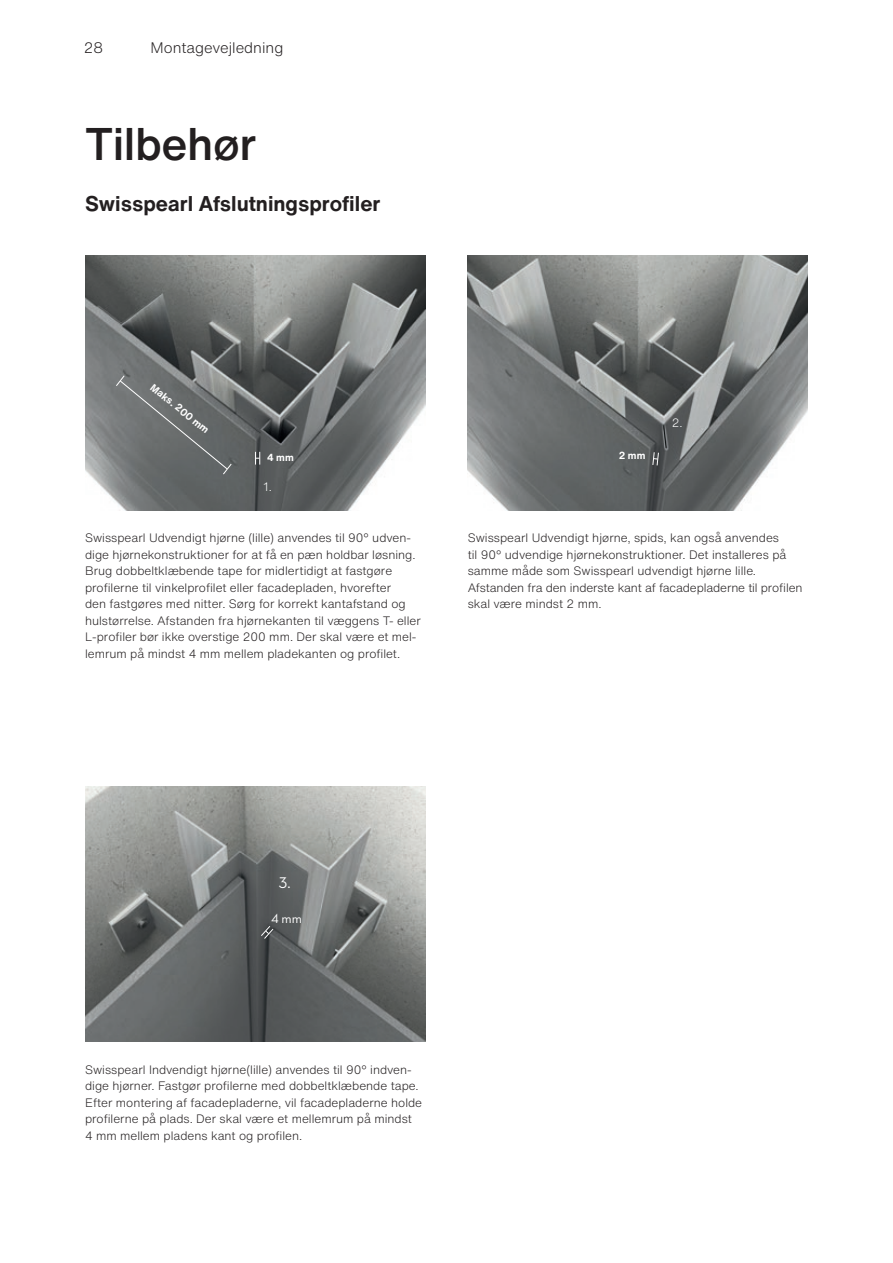
<style>
.page{position:relative;width:893px;height:1263px;background:#fff}
.page>*{position:absolute;margin:0;border:0;box-sizing:border-box;transform-origin:0 0}
.t1{font:500 45px "Helvetica Now Text";letter-spacing:-.01em;color:#231f20}
.t2{font:700 21px "Helvetica Now Text";color:#231f20}
.t3{font:15.75px "Neutraface 2 Text";color:#fff}
.t4{font:300 15px "Helvetica Now Text";color:#231f20}
.t5{font:13.5px "Neutraface 2 Text";color:#fff}
.t6{font:300 12px/16.5px "Helvetica Now Text";color:#231f20}
.t7{font:300 12px "Helvetica Now Text";color:#fff}
.t8{font:700 10.2px "Helvetica Now Text";color:#fff}
.t9{font:700 10.05px "Helvetica Now Text";color:#fff}
</style>
<div class="page">
<img style="left:85px;top:255px;width:340px;height:255px">
<img style="left:85px;top:787px;width:340px;height:255px">
<img style="left:468px;top:255px;width:340px;height:255px">
<svg style="left:255px;top:452px;width:5px;height:13px"></svg>
<svg style="left:652px;top:451px;width:7px;height:15px"></svg>
<svg style="left:115px;top:375px;width:117px;height:100px;background:#6f7273"></svg>
<svg style="left:260px;top:925px;width:14px;height:14px"></svg>
<p class="t4" style="left:84px;top:38px;width:21px">28</p>
<p class="t4" style="left:151px;top:38px;width:134px">Montagevejledning</p>
<h1 class="t1" style="left:85px;top:113px;width:173px">Tilbehør</h1>
<h2 class="t2" style="left:85px;top:189px;width:297px">Swisspearl Afslutningsprofiler</h2>
<p class="t9" style="left:156px;top:380px;width:73px;rotate:39deg">Maks. 2 00 mm</p>
<p class="t8" style="left:267px;top:451px;width:28px">4 mm</p>
<p class="t7" style="left:264px;top:479px;width:10px">1.</p>
<p class="t6" style="left:85px;top:529px;width:337px">Swisspearl Udvendigt hjørne (lille) anvendes til 90° udven&shy;dige hjørnekonstruktioner for at få en pæn holdbar løsning.<br>Brug dobbeltklæbende tape for midlertidigt at fastgøre profilerne til vinkelprofilet eller facadepladen, hvorefter<br>den fastgøres med nitter. Sørg for korrekt kantafstand og hulstørrelse. Afstanden fra hjørnekanten til væggens T- eller L-profiler bør ikke overstige 200 mm. Der skal være et mel&shy;lemrum på mindst 4 mm mellem pladekanten og profilet.</p>
<p class="t8" style="left:619px;top:448px;width:28px">2 mm</p>
<p class="t7" style="left:672px;top:415px;width:12px">2.</p>
<p class="t6" style="left:468px;top:529px;width:336px">Swisspearl Udvendigt hjørne, spids, kan også anvendes<br>til 90° udvendige hjørnekonstruktioner. Det installeres på samme måde som Swisspearl udvendigt hjørne lille.<br>Afstanden fra den inderste kant af facadepladerne til profilen skal være mindst 2 mm.</p>
<h3 class="t3" style="left:279px;top:873px;width:14px">3.</h3>
<p class="t5" style="left:271px;top:910px;width:32px">4 mm</p>
<p class="t6" style="left:85px;top:1061px;width:339px">Swisspearl Indvendigt hjørne(lille) anvendes til 90° indven&shy;dige hjørner. Fastgør profilerne med dobbeltklæbende tape.<br>Efter montering af facadepladerne, vil facadepladerne holde profilerne på plads. Der skal være et mellemrum på mindst 4 mm mellem pladens kant og profilen.</p>
</div>
